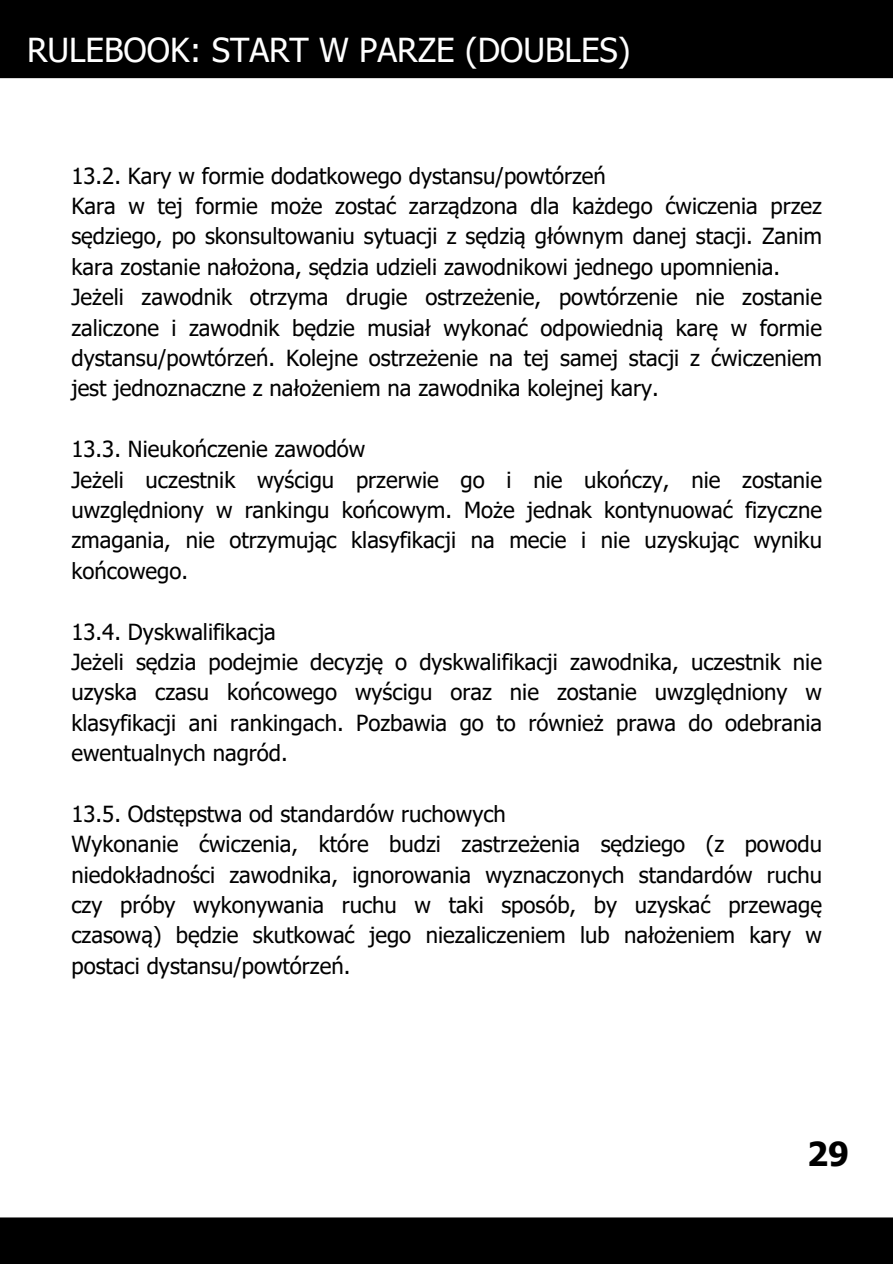
<style>
.page{position:relative;width:893px;height:1264px;background:#fff}
.page>*{position:absolute;margin:0;border:0;box-sizing:border-box;transform-origin:0 0}
.t1{font:33px "Tahoma";color:#fff}
.t2{font:700 33px "Tahoma";color:#000}
.t3{font:22.2px/30.3px "Tahoma";color:#000;text-align:justify}
</style>
<div class="page">
<div style="left:0;top:0;width:892px;height:78px;background:#000"></div>
<div style="left:0;top:1217px;width:892px;height:46px;background:#000"></div>
<h1 class="t1" style="left:27px;top:29px;width:605px">RULEBOOK: START W PARZE (DOUBLES)</h1>
<p class="t3" style="left:71px;top:160px;width:536px">13.2. Kary w formie dodatkowego dystansu/powtórzeń</p>
<p class="t3" style="left:71px;top:190px;width:752px">Kara w tej formie może zostać zarządzona dla każdego ćwiczenia przez sędziego, po skonsultowaniu sytuacji z sędzią głównym danej stacji. Zanim kara zostanie nałożona, sędzia udzieli zawodnikowi jednego upomnienia.</p>
<p class="t3" style="left:71px;top:281px;width:752px">Jeżeli zawodnik otrzyma drugie ostrzeżenie, powtórzenie nie zostanie zaliczone i zawodnik będzie musiał wykonać odpowiednią karę w formie dystansu/powtórzeń. Kolejne ostrzeżenie na tej samej stacji z ćwiczeniem jest jednoznaczne z nałożeniem na zawodnika kolejnej kary.</p>
<p class="t3" style="left:71px;top:433px;width:295px">13.3. Nieukończenie zawodów</p>
<p class="t3" style="left:71px;top:463px;width:752px">Jeżeli uczestnik wyścigu przerwie go i nie ukończy, nie zostanie uwzględniony w rankingu końcowym. Może jednak kontynuować fizyczne zmagania, nie otrzymując klasyfikacji na mecie i nie uzyskując wyniku końcowego.</p>
<p class="t3" style="left:71px;top:615px;width:206px">13.4. Dyskwalifikacja</p>
<p class="t3" style="left:71px;top:646px;width:752px">Jeżeli sędzia podejmie decyzję o dyskwalifikacji zawodnika, uczestnik nie uzyska czasu końcowego wyścigu oraz nie zostanie uwzględniony w klasyfikacji ani rankingach. Pozbawia go to również prawa do odebrania ewentualnych nagród.</p>
<p class="t3" style="left:71px;top:797px;width:436px">13.5. Odstępstwa od standardów ruchowych</p>
<p class="t3" style="left:71px;top:828px;width:752px">Wykonanie ćwiczenia, które budzi zastrzeżenia sędziego (z powodu niedokładności zawodnika, ignorowania wyznaczonych standardów ruchu czy próby wykonywania ruchu w taki sposób, by uzyskać przewagę czasową) będzie skutkować jego niezaliczeniem lub nałożeniem kary w postaci dystansu/powtórzeń.</p>
<p class="t2" style="left:807px;top:1133px;width:43px">29</p>
</div>
